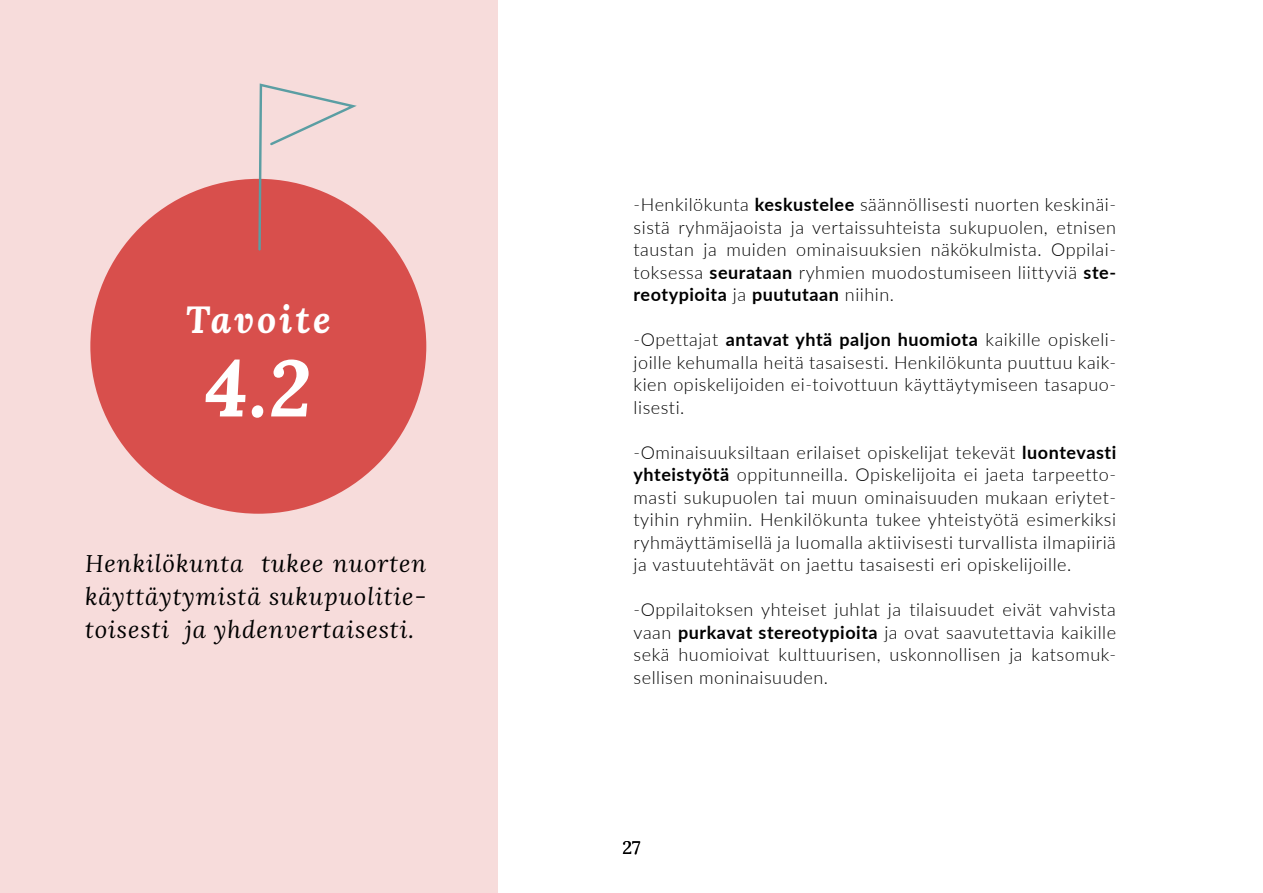
<style>
.page{position:relative;width:1263px;height:893px;background:#fff}
.page>*{position:absolute;margin:0;border:0;box-sizing:border-box;transform-origin:0 0}
.t1{font:italic 700 79.5px "Lora";color:#fff}
.t2{font:italic 700 37.5px/45px "Lora";letter-spacing:.08em;color:#fff;text-align:center}
.t3{font:italic 24px/33px "Lora";letter-spacing:.04em;color:#000;text-align:justify}
.t4{font:300 18px/22.5px "Lato";letter-spacing:.03em;color:#000;text-align:justify}
.t5{font:18px "Lora";color:#000}
.s1{font-weight:700}
</style>
<div class="page">
<div style="left:0;top:0;width:497px;height:893px;background:#f7dcdb"></div>
<div style="left:90px;top:179px;width:336px;height:335px;background:#d84f4c;border-radius:50%"></div>
<svg style="left:258px;top:83px;width:99px;height:168px"></svg>
<h2 class="t2" style="left:186px;top:300px;width:146px">Tavoite<br>2.1</h2>
<h1 class="t1" style="left:206px;top:341px;width:107px">4.2</h1>
<h3 class="t3" style="left:85px;top:549px;width:343px">Henkilökunta tukee nuorten käyttäytymistä sukupuolitie&shy;toisesti ja yhdenvertaisesti.</h3>
<p class="t4" style="left:634px;top:194px;width:484px">-Henkilökunta <span class="s1">keskustelee</span> säännöllisesti nuorten keskinäi&shy;sistä ryhmäjaoista ja vertaissuhteista sukupuolen, etnisen taustan ja muiden ominaisuuksien näkökulmista. Oppilai&shy;toksessa <span class="s1">seurataan</span> ryhmien muodostumiseen liittyviä <span class="s1">ste&shy;reotypioita</span> ja <span class="s1">puututaan</span> niihin.</p>
<p class="t4" style="left:634px;top:329px;width:484px">-Opettajat <span class="s1">antavat yhtä paljon huomiota</span> kaikille opiskeli&shy;joille kehumalla heitä tasaisesti. Henkilökunta puuttuu kaik&shy;kien opiskelijoiden ei-toivottuun käyttäytymiseen tasapuo&shy;lisesti.</p>
<p class="t4" style="left:634px;top:441px;width:484px">-Ominaisuuksiltaan erilaiset opiskelijat tekevät <span class="s1">luontevasti yhteistyötä</span> oppitunneilla. Opiskelijoita ei jaeta tarpeetto&shy;masti sukupuolen tai muun ominaisuuden mukaan eriytet&shy;tyihin ryhmiin. Henkilökunta tukee yhteistyötä esimerkiksi ryhmäyttämisellä ja luomalla aktiivisesti turvallista ilmapiiriä ja vastuutehtävät on jaettu tasaisesti eri opiskelijoille.</p>
<p class="t4" style="left:634px;top:599px;width:484px">-Oppilaitoksen yhteiset juhlat ja tilaisuudet eivät vahvista vaan <span class="s1">purkavat stereotypioita</span> ja ovat saavutettavia kaikille sekä huomioivat kulttuurisen, uskonnollisen ja katsomuk&shy;sellisen moninaisuuden.</p>
<p class="t5" style="left:622px;top:837px;width:19px">27</p>
</div>
